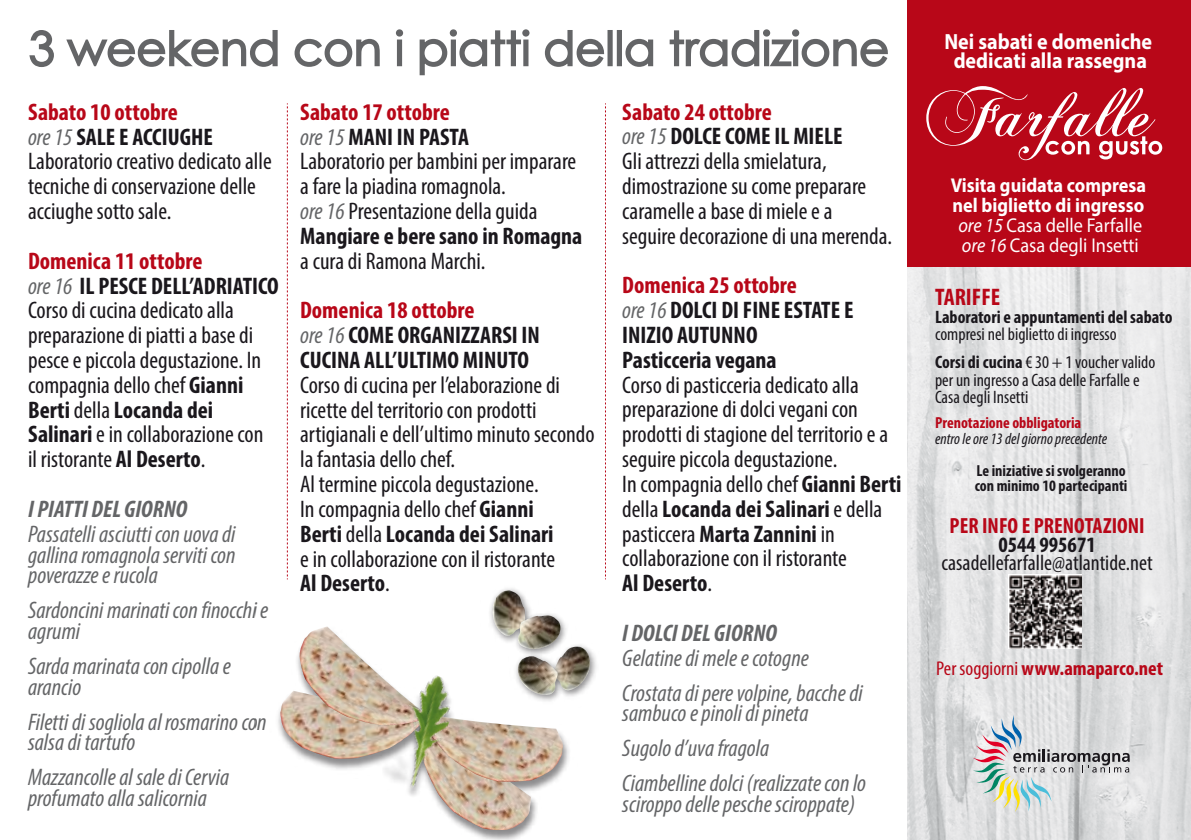
<style>
.page{position:relative;width:1191px;height:840px;background:#fff}
.page>*{position:absolute;margin:0;border:0;box-sizing:border-box;transform-origin:0 0}
.t1{font:condensed 24px/24.8px "Myriad Pro";color:#1a171c}
.t2{font:italic condensed 24px/20.8px "Myriad Pro";color:#646567}
.t3{font:700 condensed 24px/24.8px "Myriad Pro";color:#1a171c}
.t4{font:italic 700 condensed 24px "Myriad Pro";color:#646567}
.t5{font:700 condensed 24px "Myriad Pro";color:#b80718}
.t6{font:700 22px/18.4px "Myriad Pro";color:#fff;text-align:center;scale:.91 1}
.t7{font:condensed 22px "Myriad Pro";color:#1a171c}
.t8{font:700 condensed 22px "Myriad Pro";color:#b80718}
.t9{font:700 condensed 22px "Myriad Pro";color:#1a171c}
.t10{font:700 20px/20px "Myriad Pro";color:#fff;text-align:center;scale:.91 1}
.t11{font:700 condensed 20px "Myriad Pro";color:#b80718}
.t12{font:condensed 18px/27.6px "Myriad Pro";color:#1a171c}
.t13{font:700 condensed 18px "Myriad Pro";color:#1a171c}
.t14{font:700 condensed 16px/15.2px "Myriad Pro";color:#1a171c}
.t15{font:italic condensed 16px "Myriad Pro";color:#1a171c}
.t16{font:700 condensed 16px "Myriad Pro";color:#b80718}
.s1{font-weight:700;color:#b80718}
.s2{font-style:italic;color:#646567}
.s3{font-weight:700}
.s4{color:#b80718}
.s5{font-weight:400;font-style:italic;color:#646567}
.s6{font-weight:400;font-style:italic}
.s7{font-weight:400}
</style>
<div class="page">
<img style="left:491px;top:588px;width:25px;height:18px">
<img style="left:492px;top:590px;width:29px;height:16px">
<img style="left:496px;top:593px;width:33px;height:13px">
<img style="left:907px;top:266px;width:284px;height:573px">
<div style="left:907px;top:0;width:284px;height:266px;background:#b80718"></div>
<svg style="left:972px;top:714px;width:157px;height:97px;background:#cccecd"></svg>
<svg style="left:926px;top:86px;width:236px;height:74px"></svg>
<img style="left:1008px;top:574px;width:73px;height:73px">
<svg style="left:287px;top:103px;width:1px;height:476px"></svg>
<svg style="left:605px;top:103px;width:1px;height:476px"></svg>
<img style="left:278px;top:606px;width:318px;height:233px">
<img style="left:280px;top:690px;width:98px;height:68px">
<img style="left:298px;top:626px;width:131px;height:99px">
<img style="left:420px;top:782px;width:111px;height:48px">
<img style="left:465px;top:712px;width:99px;height:70px">
<img style="left:378px;top:669px;width:87px;height:121px">
<svg style="left:29px;top:30px;width:25px;height:37px"></svg>
<svg style="left:66px;top:30px;width:212px;height:37px"></svg>
<svg style="left:294px;top:38px;width:86px;height:29px"></svg>
<svg style="left:396px;top:29px;width:8px;height:38px"></svg>
<svg style="left:419px;top:29px;width:111px;height:47px"></svg>
<svg style="left:544px;top:30px;width:61px;height:37px"></svg>
<svg style="left:607px;top:30px;width:5px;height:36px"></svg>
<div style="left:617px;top:30px;width:5px;height:36px;background:#646567"></div>
<svg style="left:625px;top:38px;width:29px;height:29px"></svg>
<svg style="left:669px;top:29px;width:219px;height:38px"></svg>
<p class="t1" style="left:28px;top:99px;width:245px"><span class="s1">Sabato 10 ottobre<br></span><span class="s2">ore 15</span> <span class="s3">SALE E ACCIUGHE<br></span>Laboratorio creativo dedicato alle tecniche di conservazione delle acciughe sotto sale.</p>
<p class="t1" style="left:28px;top:248px;width:252px"><span class="s1">Domenica 11 ottobre<br></span><span class="s2">ore 16</span> <span class="s3">IL PESCE DELL’ADRIATICO<br></span>Corso di cucina dedicato alla preparazione di piatti a base di pesce e piccola degustazione. In compagnia dello chef <span class="s3">Gianni<br>Berti</span> della <span class="s3">Locanda dei<br>Salinari</span> e in collaborazione con<br>il ristorante <span class="s3">Al Deserto</span>.</p>
<p class="t4" style="left:28px;top:493px;width:161px">I PIATTI DEL GIORNO</p>
<p class="t2" style="left:28px;top:523px;width:209px;text-align:justify">Passatelli asciutti con uova di gallina romagnola serviti con poverazze e rucola</p>
<p class="t2" style="left:28px;top:599px;width:242px">Sardoncini marinati con finocchi e agrumi</p>
<p class="t2" style="left:28px;top:655px;width:204px">Sarda marinata con cipolla e arancio</p>
<p class="t2" style="left:28px;top:710px;width:240px">Filetti di sogliola al rosmarino con salsa di tartufo</p>
<p class="t2" style="left:28px;top:766px;width:203px">Mazzancolle al sale di Cervia profumato alla salicornia</p>
<p class="t1" style="left:300px;top:99px;width:284px"><span class="s1">Sabato 17 ottobre<br></span><span class="s2">ore 15</span> <span class="s3">MANI IN PASTA<br></span>Laboratorio per bambini per imparare a fare la piadina romagnola.<br><span class="s2">ore 16</span> Presentazione della guida<br><span class="s3">Mangiare e bere sano in Romagna</span></p>
<p class="t1" style="left:300px;top:248px;width:187px">a cura di Ramona Marchi.</p>
<p class="t3" style="left:300px;top:297px;width:241px"><span class="s4">Domenica 18 ottobre<br></span><span class="s5">ore 16</span> COME ORGANIZZARSI IN<br>CUCINA ALL’ULTIMO MINUTO</p>
<p class="t1" style="left:300px;top:372px;width:296px">Corso di cucina per l’elaborazione di ricette del territorio con prodotti artigianali e dell’ultimo minuto secondo la fantasia dello chef.<br>Al termine piccola degustazione.<br>In compagnia dello chef <span class="s3">Gianni<br>Berti</span> della <span class="s3">Locanda dei Salinari<br></span>e in collaborazione con il ristorante<br><span class="s3">Al Deserto</span>.</p>
<p class="t1" style="left:622px;top:99px;width:271px"><span class="s1">Sabato 24 ottobre<br></span><span class="s2">ore 15</span> <span class="s3">DOLCE COME IL MIELE<br></span>Gli attrezzi della smielatura, dimostrazione su come preparare caramelle a base di miele e a<br>seguire decorazione di una merenda.</p>
<p class="t3" style="left:622px;top:272px;width:233px"><span class="s4">Domenica 25 ottobre<br></span><span class="s5">ore 16</span> DOLCI DI FINE ESTATE E<br>INIZIO AUTUNNO<br>Pasticceria vegana</p>
<p class="t1" style="left:622px;top:372px;width:281px">Corso di pasticceria dedicato alla preparazione di dolci vegani con prodotti di stagione del territorio e a seguire piccola degustazione.<br>In compagnia dello chef <span class="s3">Gianni Berti </span>della <span class="s3">Locanda dei Salinari</span> e della pasticcera <span class="s3">Marta Zannini</span> in collaborazione con il ristorante<br><span class="s3">Al Deserto</span>.</p>
<p class="t4" style="left:622px;top:617px;width:156px">I DOLCI DEL GIORNO</p>
<p class="t2" style="left:622px;top:639px;width:242px;line-height:34.8px">Gelatine di mele e cotogne<br>Crostata di pere volpine, bacche di</p>
<p class="t2" style="left:622px;top:695px;width:245px;line-height:34.8px">sambuco e pinoli di pineta<br>Sugolo d’uva fragola<br>Ciambelline dolci (realizzate con lo</p>
<p class="t2" style="left:622px;top:792px;width:234px">sciroppo delle pesche sciroppate)</p>
<p class="t6" style="left:944px;top:32px;width:230px">Nei sabati e domeniche dedicati alla rassegna</p>
<p class="t10" style="left:951px;top:174px;width:216px">Visita guidata compresa nel biglietto di ingresso <span class="s6">ore 15</span> <span class="s7">Casa delle Farfalle </span><span class="s6">ore 16</span> <span class="s7">Casa degli Insetti</span></p>
<p class="t5" style="left:935px;top:282px;width:67px">TARIFFE</p>
<p class="t13" style="left:935px;top:305px;width:239px">Laboratori e appuntamenti del sabato</p>
<p class="t12" style="left:935px;top:320px;width:222px">compresi nel biglietto di ingresso<br><span class="s3">Corsi di cucina</span> € 30 + 1 voucher valido</p>
<p class="t12" style="left:935px;top:370px;width:206px;line-height:17.6px">per un ingresso a Casa delle Farfalle e<br>Casa degli Insetti</p>
<p class="t16" style="left:935px;top:413px;width:148px">Prenotazione obbligatoria</p>
<p class="t15" style="left:935px;top:428px;width:173px">entro le ore 13 del giorno precedente</p>
<p class="t14" style="left:974px;top:462px;width:154px">Le iniziative si svolgeranno con minimo 10 partecipanti</p>
<p class="t8" style="left:949px;top:512px;width:196px">PER INFO E PRENOTAZIONI</p>
<p class="t9" style="left:998px;top:530px;width:99px">0544 995671</p>
<p class="t7" style="left:941px;top:549px;width:213px">casadellefarfalle@atlantide.net</p>
<p class="t11" style="left:936px;top:655px;width:228px"><span class="s7">Per soggiorni</span> www.amaparco.net</p>
</div>
